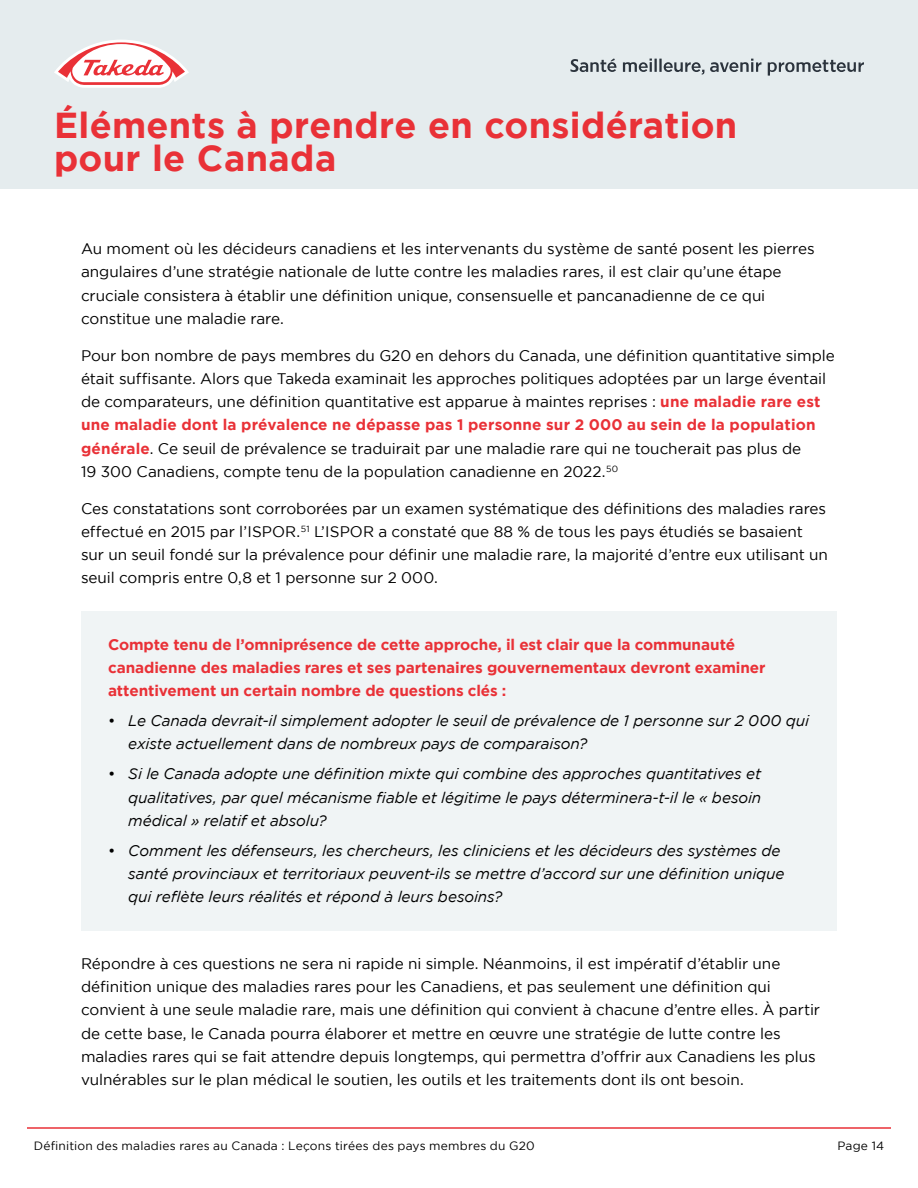
<style>
.page{position:relative;width:918px;height:1188px;background:#fff}
.page>*{position:absolute;margin:0;border:0;box-sizing:border-box;transform-origin:0 0}
.Section_title{font:700 36px/33px "Gotham";letter-spacing:.01em;color:#e93137}
.Copy{font:15.3px/23.2px "Gotham";letter-spacing:-.005em;color:#000}
.t1{font:italic 15.3px/23.2px "Gotham";letter-spacing:-.005em;color:#000}
.Copy-2{font:700 15.3px/23.2px "Gotham";letter-spacing:-.005em;color:#e93137}
.t2{font:12px "Gotham";letter-spacing:.02em;color:#000}
.s1{font-weight:700;color:#e93137}
.s2{font-style:normal}
</style>
<div class="page">
<div style="left:0;top:0;width:918px;height:189px;background:#e5ecee"></div>
<svg style="left:54px;top:40px;width:135px;height:48px"></svg>
<hr style="left:27px;top:1127px;width:864px;height:2px;background:#e93137">
<svg style="left:768px;top:60px;width:96px;height:16px"></svg>
<svg style="left:710px;top:59px;width:51px;height:13px"></svg>
<svg style="left:570px;top:59px;width:46px;height:13px"></svg>
<svg style="left:623px;top:59px;width:81px;height:16px"></svg>
<div style="left:81px;top:611px;width:756px;height:320px;background:#f0f4f5"></div>
<p class="Section_title" style="left:54px;top:108px;width:685px">Éléments à prendre en considération pour le Canada</p>
<p class="Copy" style="left:81px;top:237px;width:735px">Au moment où les décideurs canadiens et les intervenants du système de santé posent les pierres angulaires d’une stratégie nationale de lutte contre les maladies rares, il est clair qu’une étape cruciale consistera à établir une définition unique, consensuelle et pancanadienne de ce qui constitue une maladie rare.</p>
<p class="Copy" style="left:81px;top:343px;width:755px">Pour bon nombre de pays membres du G20 en dehors du Canada, une définition quantitative simple était suffisante. Alors que Takeda examinait les approches politiques adoptées par un large éventail de comparateurs, une définition quantitative est apparue à maintes reprises : <span class="s1">une maladie rare est une maladie dont la prévalence ne dépasse pas 1 personne sur 2 000 au sein de la population générale</span>. Ce seuil de prévalence se traduirait par une maladie rare qui ne toucherait pas plus de<br>19 300 Canadiens, compte tenu de la population canadienne en 2022.<sup>50</sup></p>
<p class="Copy" style="left:81px;top:496px;width:749px">Ces constatations sont corroborées par un examen systématique des définitions des maladies rares effectué en 2015 par l’ISPOR.<sup>51</sup> L’ISPOR a constaté que 88 % de tous les pays étudiés se basaient sur un seuil fondé sur la prévalence pour définir une maladie rare, la majorité d’entre eux utilisant un seuil compris entre 0,8 et 1 personne sur 2 000.</p>
<p class="Copy-2" style="left:108px;top:632px;width:659px">Compte tenu de l’omniprésence de cette approche, il est clair que la communauté canadienne des maladies rares et ses partenaires gouvernementaux devront examiner attentivement un certain nombre de questions clés :</p>
<p class="t1" style="left:128px;top:709px;width:682px;text-indent:-20px"><span class="s2">•</span> Le Canada devrait-il simplement adopter le seuil de prévalence de 1 personne sur 2 000 qui existe actuellement dans de nombreux pays de comparaison?</p>
<p class="t1" style="left:128px;top:762px;width:635px;text-align:justify;text-indent:-20px"><span class="s2">•</span> Si le Canada adopte une définition mixte qui combine des approches quantitatives et qualitatives, par quel mécanisme fiable et légitime le pays déterminera-t-il le « besoin médical » relatif et absolu?</p>
<p class="t1" style="left:128px;top:839px;width:658px;text-indent:-20px"><span class="s2">•</span> Comment les défenseurs, les chercheurs, les cliniciens et les décideurs des systèmes de santé provinciaux et territoriaux peuvent-ils se mettre d’accord sur une définition unique qui reflète leurs réalités et répond à leurs besoins?</p>
<p class="Copy" style="left:81px;top:952px;width:741px">Répondre à ces questions ne sera ni rapide ni simple. Néanmoins, il est impératif d’établir une définition unique des maladies rares pour les Canadiens, et pas seulement une définition qui convient à une seule maladie rare, mais une définition qui convient à chacune d’entre elles. À partir de cette base, le Canada pourra élaborer et mettre en œuvre une stratégie de lutte contre les maladies rares qui se fait attendre depuis longtemps, qui permettra d’offrir aux Canadiens les plus vulnérables sur le plan médical le soutien, les outils et les traitements dont ils ont besoin.</p>
<p class="t2" style="left:34px;top:1139px;width:502px">Définition des maladies rares au Canada : Leçons tirées des pays membres du G20</p>
<p class="t2" style="left:837px;top:1139px;width:48px">Page 14</p>
</div>
